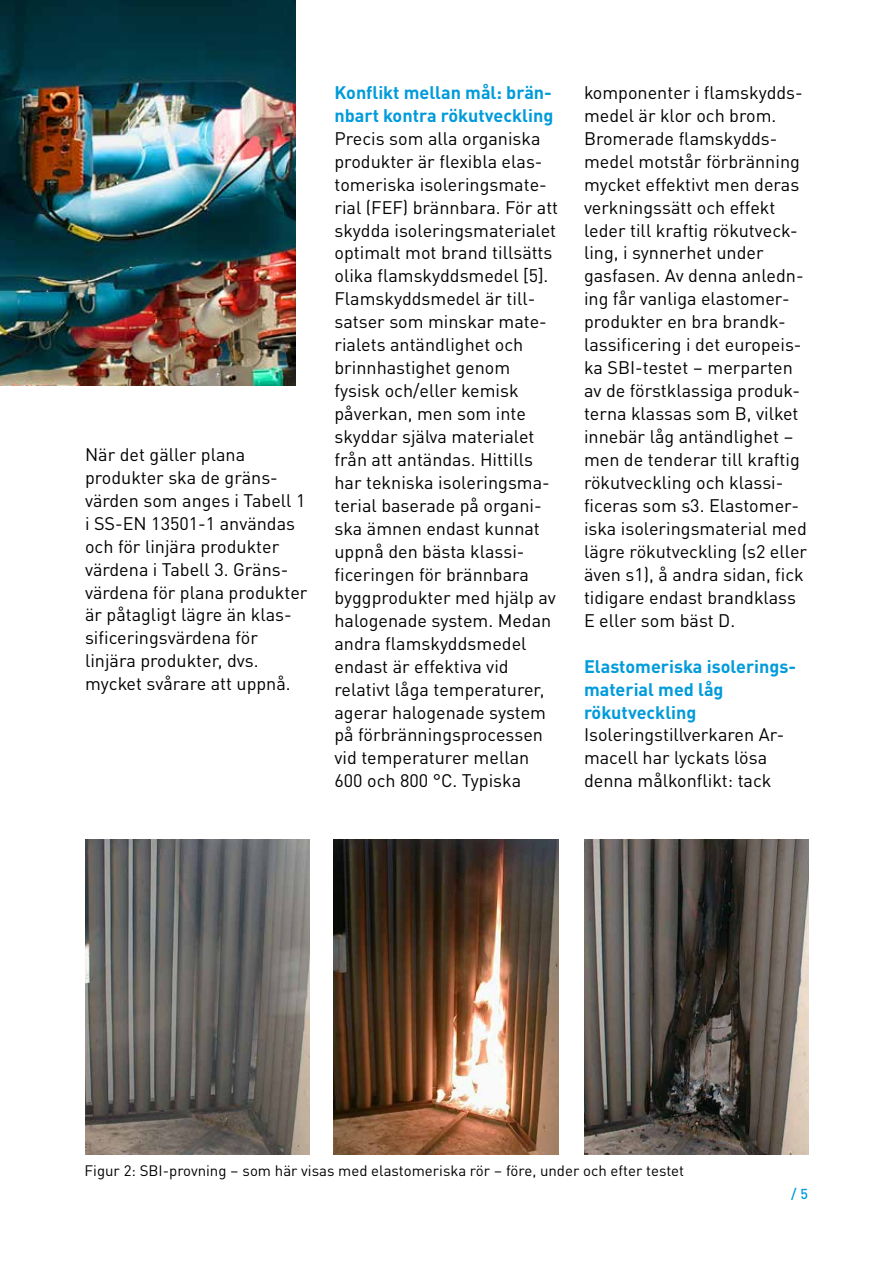
<style>
.page{position:relative;width:893px;height:1263px;background:#fff}
.page>*{position:absolute;margin:0;border:0;box-sizing:border-box;transform-origin:0 0}
.t1{font:18px/23px "DIN Pro";color:#000}
.t2{font:700 18px/23px "DIN Pro";color:#009bdb}
.t3{font:15px "DIN Pro";color:#000}
.t4{font:500 14.25px "DIN Pro";color:#009bdb}
</style>
<div class="page">
<img style="left:0;top:0;width:295px;height:385px">
<img style="left:86px;top:839px;width:223px;height:315px">
<img style="left:333px;top:839px;width:226px;height:315px">
<img style="left:584px;top:839px;width:224px;height:315px">
<p class="t1" style="left:85px;top:442px;width:224px">När det gäller plana produkter ska de gräns&shy;värden som anges i Tabell 1 i SS-EN 13501-1 användas och för linjära produkter värdena i Tabell 3. Gräns&shy;värdena för plana produkter är påtagligt lägre än klas&shy;sificeringsvärdena för linjära produkter, dvs. mycket svårare att uppnå.</p>
<p class="t2" style="left:334px;top:80px;width:220px">Konflikt mellan mål: brän&shy;nbart kontra rökutveckling</p>
<p class="t1" style="left:334px;top:126px;width:225px">Precis som alla organiska produkter är flexibla elas&shy;tomeriska isoleringsmate&shy;rial (FEF) brännbara. För att skydda isoleringsmaterialet optimalt mot brand tillsätts olika flamskyddsmedel [5].<br>Flamskyddsmedel är till&shy;satser som minskar mate&shy;rialets antändlighet och brinnhastighet genom fysisk och/eller kemisk påverkan, men som inte skyddar själva materialet från att antändas. Hittills har tekniska isoleringsma&shy;terial baserade på organi&shy;ska ämnen endast kunnat uppnå den bästa klassi&shy;ficeringen för brännbara byggprodukter med hjälp av halogenade system. Medan andra flamskyddsmedel endast är effektiva vid relativt låga temperaturer, agerar halogenade system på förbränningsprocessen vid temperaturer mellan<br>600 och 800 °C. Typiska</p>
<p class="t1" style="left:584px;top:80px;width:225px">komponenter i flamskydds&shy;medel är klor och brom.<br>Bromerade flamskydds&shy;medel motstår förbränning mycket effektivt men deras verkningssätt och effekt leder till kraftig rökutveck&shy;ling, i synnerhet under gasfasen. Av denna anledn&shy;ing får vanliga elastomer&shy;produkter en bra brandk&shy;lassificering i det europeis&shy;ka SBI-testet – merparten av de förstklassiga produk&shy;terna klassas som B, vilket innebär låg antändlighet – men de tenderar till kraftig rökutveckling och klassi&shy;ficeras som s3. Elastomer&shy;iska isoleringsmaterial med lägre rökutveckling (s2 eller även s1), å andra sidan, fick tidigare endast brandklass<br>E eller som bäst D.</p>
<p class="t2" style="left:584px;top:653px;width:214px">Elastomeriska isolerings&shy;material med låg rökutveckling</p>
<p class="t1" style="left:584px;top:722px;width:202px">Isoleringstillverkaren Ar&shy;macell har lyckats lösa denna målkonflikt: tack</p>
<p class="t3" style="left:85px;top:1159px;width:601px">Figur 2: SBI-provning – som här visas med elastomeriska rör – före, under och efter testet</p>
<p class="t4" style="left:791px;top:1183px;width:18px">/ 5</p>
</div>
